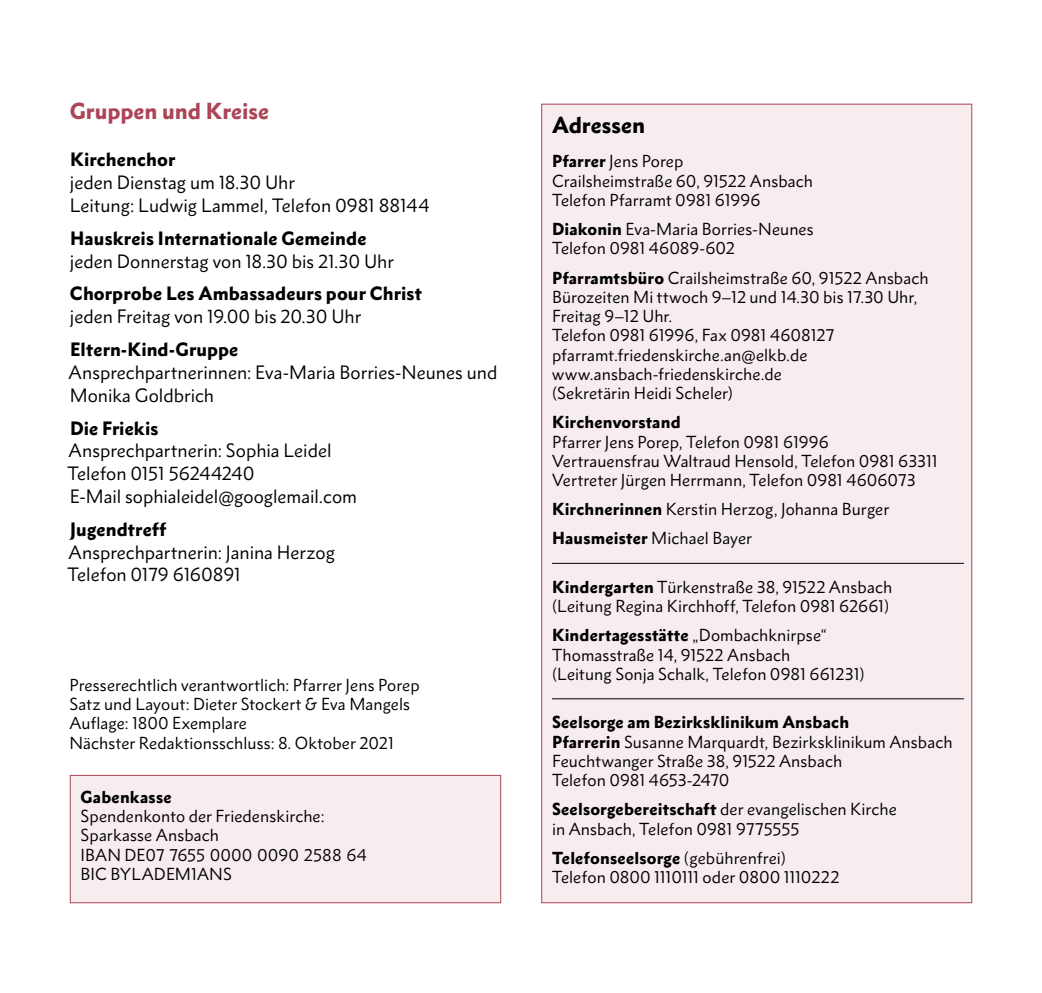
<style>
.page{position:relative;width:1042px;height:993px;background:#fff}
.page>*{position:absolute;margin:0;border:0;box-sizing:border-box;transform-origin:0 0}
.t1{font:900 21px "Metro Nova Pro";color:#ac4556}
.t2{font:900 21px "Metro Nova Pro";color:#000}
.t3{font:17.5px/22.8px "Metro Nova Pro";color:#000}
.t4{font:900 17.5px "Metro Nova Pro";letter-spacing:.005em;color:#000}
.t5{font:15.75px/19.2px "Metro Nova Pro";letter-spacing:.005em;color:#000}
.t6{font:900 15.75px "Metro Nova Pro";letter-spacing:.01em;color:#000}
.s1{font-weight:900}
</style>
<div class="page">
<div style="left:70px;top:775px;width:431px;height:127px;background:#f7ecee"></div>
<div style="left:70px;top:774px;width:431px;height:128px;border:1px solid #ac4556"></div>
<div style="left:542px;top:104px;width:430px;height:798px;background:#f7ecee"></div>
<hr style="left:552px;top:562px;width:412px;height:1px;background:#000">
<hr style="left:552px;top:698px;width:412px;height:1px;background:#000">
<h1 class="t1" style="left:70px;top:98px;width:201px">Gruppen und Kreise</h1>
<p class="t4" style="left:70px;top:148px;width:107px">Kirchenchor</p>
<p class="t3" style="left:70px;top:171px;width:361px">jeden Dienstag um 18.30 Uhr<br>Leitung: Ludwig Lammel, Telefon 0981 88144</p>
<p class="t4" style="left:70px;top:227px;width:298px">Hauskreis Internationale Gemeinde</p>
<p class="t3" style="left:70px;top:249px;width:325px">jeden Donnerstag von 18.30 bis 21.30 Uhr</p>
<p class="t4" style="left:70px;top:282px;width:353px">Chorprobe Les Ambassadeurs pour Christ</p>
<p class="t3" style="left:70px;top:305px;width:293px">jeden Freitag von 19.00 bis 20.30 Uhr</p>
<p class="t4" style="left:70px;top:338px;width:170px">Eltern-Kind-Gruppe</p>
<p class="t3" style="left:69px;top:361px;width:430px">Ansprechpartnerinnen: Eva-Maria Borries-Neunes und<br>Monika Goldbrich</p>
<p class="t4" style="left:70px;top:416px;width:90px">Die Friekis</p>
<p class="t3" style="left:67px;top:439px;width:291px">Ansprechpartnerin: Sophia Leidel<br>Telefon 0151 56244240<br>E-Mail sophialeidel@googlemail.com</p>
<p class="t4" style="left:70px;top:518px;width:98px">Jugendtreff</p>
<p class="t3" style="left:67px;top:540px;width:269px">Ansprechpartnerin: Janina Herzog<br>Telefon 0179 6160891</p>
<p class="t5" style="left:69px;top:675px;width:352px">Presserechtlich verantwortlich: Pfarrer Jens Porep Satz und Layout: Dieter Stockert &amp; Eva Mangels Auflage: 1800 Exemplare<br>Nächster Redaktionsschluss: 8. Oktober 2021</p>
<p class="t6" style="left:81px;top:786px;width:93px">Gabenkasse</p>
<p class="t5" style="left:81px;top:806px;width:288px">Spendenkonto der Friedenskirche:<br>Sparkasse Ansbach<br>IBAN DE07 7655 0000 0090 2588 64<br>BIC BYLADEM1ANS</p>
<h1 class="t2" style="left:552px;top:112px;width:95px">Adressen</h1>
<p class="t5" style="left:552px;top:152px;width:262px"><span class="s1">Pfarrer</span> Jens Porep<br>Crailsheimstraße 60, 91522 Ansbach<br>Telefon Pfarramt 0981 61996</p>
<p class="t5" style="left:552px;top:219px;width:263px"><span class="s1">Diakonin</span> Eva-Maria Borries-Neunes<br>Telefon 0981 46089-602</p>
<p class="t5" style="left:552px;top:268px;width:378px"><span class="s1">Pfarramtsbüro</span> Crailsheimstraße 60, 91522 Ansbach Bürozeiten Mi ttwoch 9–12 und 14.30 bis 17.30 Uhr, Freitag 9–12 Uhr.<br>Telefon 0981 61996, Fax 0981 4608127 pfarramt.friedenskirche.an@elkb.de www.ansbach-friedenskirche.de<br>(Sekretärin Heidi Scheler)</p>
<p class="t6" style="left:552px;top:412px;width:130px">Kirchenvorstand</p>
<p class="t5" style="left:552px;top:432px;width:387px">Pfarrer Jens Porep, Telefon 0981 61996<br>Vertrauensfrau Waltraud Hensold, Telefon 0981 63311<br>Vertreter Jürgen Herrmann, Telefon 0981 4606073</p>
<p class="t5" style="left:552px;top:494px;width:339px;line-height:29.2px"><span class="s1">Kirchnerinnen</span> Kerstin Herzog, Johanna Burger<br><span class="s1">Hausmeister</span> Michael Bayer</p>
<p class="t5" style="left:552px;top:577px;width:342px"><span class="s1">Kindergarten</span> Türkenstraße 38, 91522 Ansbach (Leitung Regina Kirchhoff, Telefon 0981 62661)</p>
<p class="t5" style="left:552px;top:625px;width:314px"><span class="s1">Kindertagesstätte</span> „Dombachknirpse“<br>Thomasstraße 14, 91522 Ansbach<br>(Leitung Sonja Schalk, Telefon 0981 661231)</p>
<p class="t5" style="left:552px;top:712px;width:402px"><span class="s1">Seelsorge am Bezirksklinikum Ansbach<br>Pfarrerin</span> Susanne Marquardt, Bezirksklinikum Ansbach Feuchtwanger Straße 38, 91522 Ansbach<br>Telefon 0981 4653-2470</p>
<p class="t5" style="left:552px;top:799px;width:346px"><span class="s1">Seelsorgebereitschaft</span> der evangelischen Kirche in Ansbach, Telefon 0981 9775555</p>
<p class="t5" style="left:552px;top:847px;width:289px"><span class="s1">Telefonseelsorge</span> (gebührenfrei)<br>Telefon 0800 1110111 oder 0800 1110222</p>
</div>
